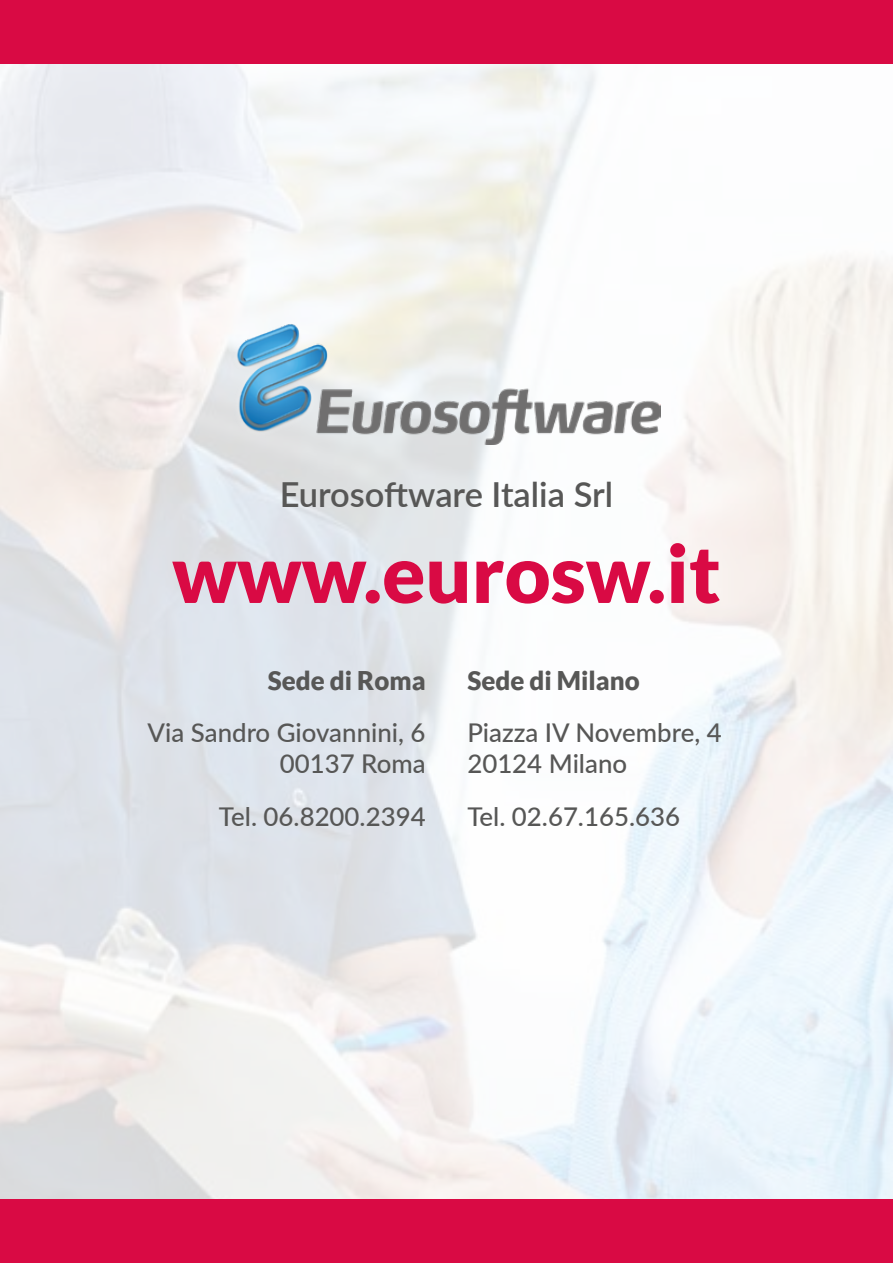
<style>
.page{position:relative;width:893px;height:1263px;background:#fff}
.page>*{position:absolute;margin:0;border:0;box-sizing:border-box;transform-origin:0 0}
.t1{font:900 79.65px "Lato";color:#d90a44}
.t2{font:600 34.5px "Lato";color:#575756}
.t3{font:500 25.8px/31px "Lato";color:#575756;text-align:right}
.t4{font:900 25.8px "Lato";color:#575756}
</style>
<div class="page">
<div style="left:0;top:1199px;width:893px;height:64px;background:#d90a44"></div>
<div style="left:0;top:0;width:893px;height:64px;background:#d90a44"></div>
<svg style="left:892px;top:279px;width:1px;height:228px"></svg>
<img style="left:232px;top:323px;width:428px;height:121px">
<h2 class="t2" style="left:280px;top:470px;width:335px">Eurosoftware Italia Srl</h2>
<h1 class="t1" style="left:172px;top:527px;width:550px">www.eurosw.it</h1>
<p class="t4" style="left:268px;top:665px;width:159px">Sede di Roma</p>
<p class="t3" style="left:148px;top:716px;width:279px">Via Sandro Giovannini, 6<br>00137 Roma</p>
<p class="t3" style="left:219px;top:800px;width:208px">Tel. 06.8200.2394</p>
<p class="t4" style="left:467px;top:665px;width:174px">Sede di Milano</p>
<p class="t3" style="left:467px;top:716px;width:256px;text-align:left">Piazza IV Novembre, 4<br>20124 Milano</p>
<p class="t3" style="left:467px;top:800px;width:214px">Tel. 02.67.165.636</p>
</div>
